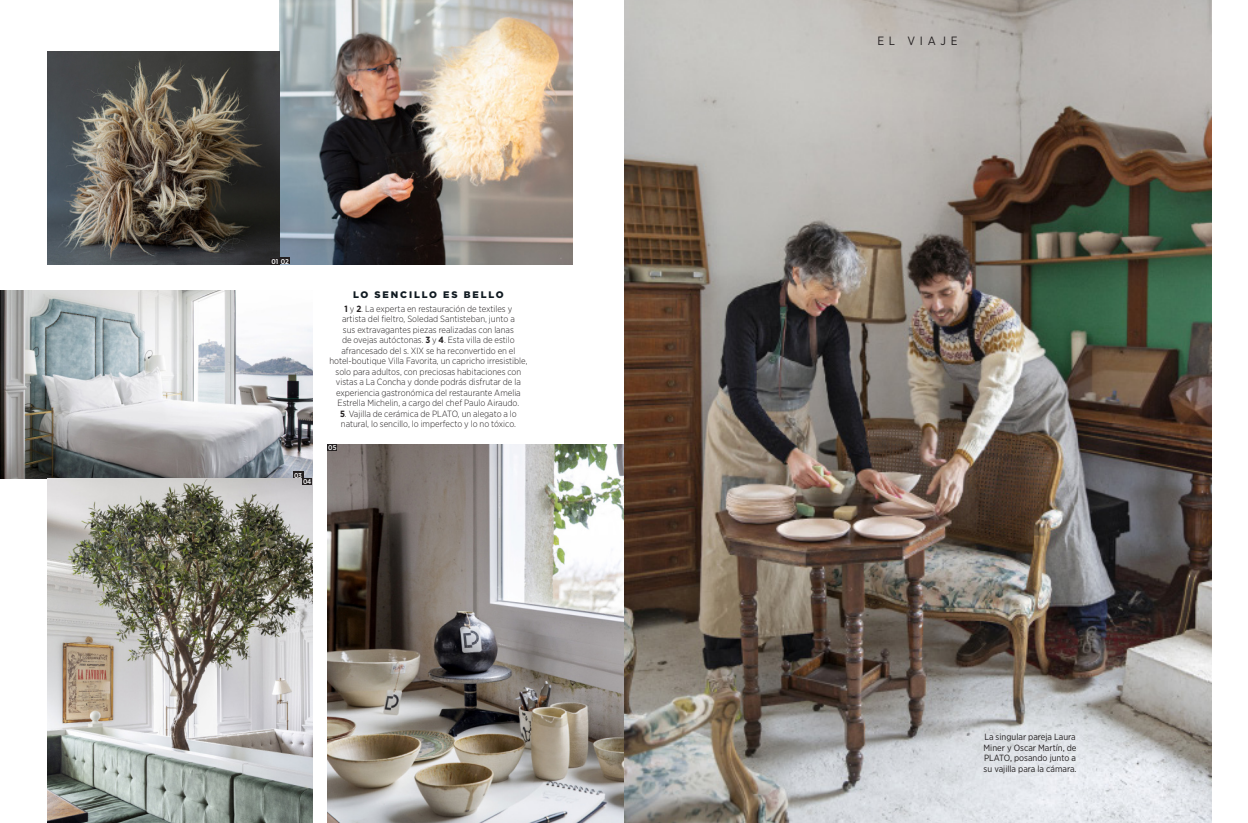
<style>
.page{position:relative;width:1248px;height:823px;background:#fff}
.page>*{position:absolute;margin:0;border:0;box-sizing:border-box;transform-origin:0 0}
.NE_ENTRADILLA-Modern{font:12px "Gotham Narrow";letter-spacing:.4em;color:#231f20}
.NE_TITULO-RECUADRO-G{font:900 9.5px "Gotham";letter-spacing:.2em;color:#101a21}
.NE_TX_RECUADRO{font:300 9px/10.5px "Gotham Narrow";color:#231f20;text-align:center}
.NE_TITULO-RECUADRO-G-2{font:9px/10.5px "Gotham Narrow";color:#231f20;text-align:justify}
.NE_TX_RECUADRO-2{font:500 7px "Gotham Narrow";letter-spacing:-.01em;color:#fff}
.s1{font-weight:700}
</style>
<div class="page">
<img style="left:327px;top:444px;width:297px;height:378px">
<img style="left:624px;top:0;width:586px;height:822px">
<img style="left:280px;top:0;width:293px;height:264px">
<img style="left:47px;top:51px;width:233px;height:213px">
<img style="left:0;top:291px;width:312px;height:187px">
<img style="left:47px;top:478px;width:265px;height:344px">
<div style="left:270px;top:257px;width:10px;height:7px;background:#231f20"></div>
<div style="left:280px;top:257px;width:10px;height:7px;background:#231f20"></div>
<div style="left:293px;top:471px;width:10px;height:7px;background:#231f20"></div>
<div style="left:302px;top:478px;width:10px;height:6px;background:#231f20"></div>
<div style="left:327px;top:444px;width:10px;height:6px;background:#231f20"></div>
<p class="NE_TX_RECUADRO-2" style="left:271px;top:257px;width:19px">01 02</p>
<p class="NE_TX_RECUADRO-2" style="left:294px;top:470px;width:10px">03</p>
<p class="NE_TX_RECUADRO-2" style="left:303px;top:477px;width:10px">04</p>
<p class="NE_TITULO-RECUADRO-G" style="left:353px;top:288px;width:152px">LO SENCILLO ES BELLO</p>
<p class="NE_TX_RECUADRO" style="left:329px;top:303px;width:200px"><span class="s1">1</span> y <span class="s1">2</span>. La experta en restauración de textiles y<br>artista del fieltro, Soledad Santisteban, junto a<br>sus extravagantes piezas realizadas con lanas<br>de ovejas autóctonas. <span class="s1">3</span> y <span class="s1">4</span>. Esta villa de estilo afrancesado del s. XIX se ha reconvertido en el hotel-boutique Villa Favorita, un capricho irresistible, solo para adultos, con preciosas habitaciones con vistas a La Concha y donde podrás disfrutar de la experiencia gastronómica del restaurante Amelia Estrella Michelin, a cargo del chef Paulo Airaudo.</p>
<p class="NE_TX_RECUADRO" style="left:340px;top:408px;width:178px;text-align:left"><span class="s1">5</span>. Vajilla de cerámica de PLATO, un alegato a lo natural, lo sencillo, lo imperfecto y lo no tóxico.</p>
<p class="NE_TX_RECUADRO-2" style="left:328px;top:443px;width:10px">05</p>
<p class="NE_ENTRADILLA-Modern" style="left:877px;top:34px;width:82px">EL VIAJE</p>
<p class="NE_TITULO-RECUADRO-G-2" style="left:983px;top:731px;width:94px">La singular pareja Laura Miner y Oscar Martín, de PLATO, posando junto a su vajilla para la cámara.</p>
</div>
